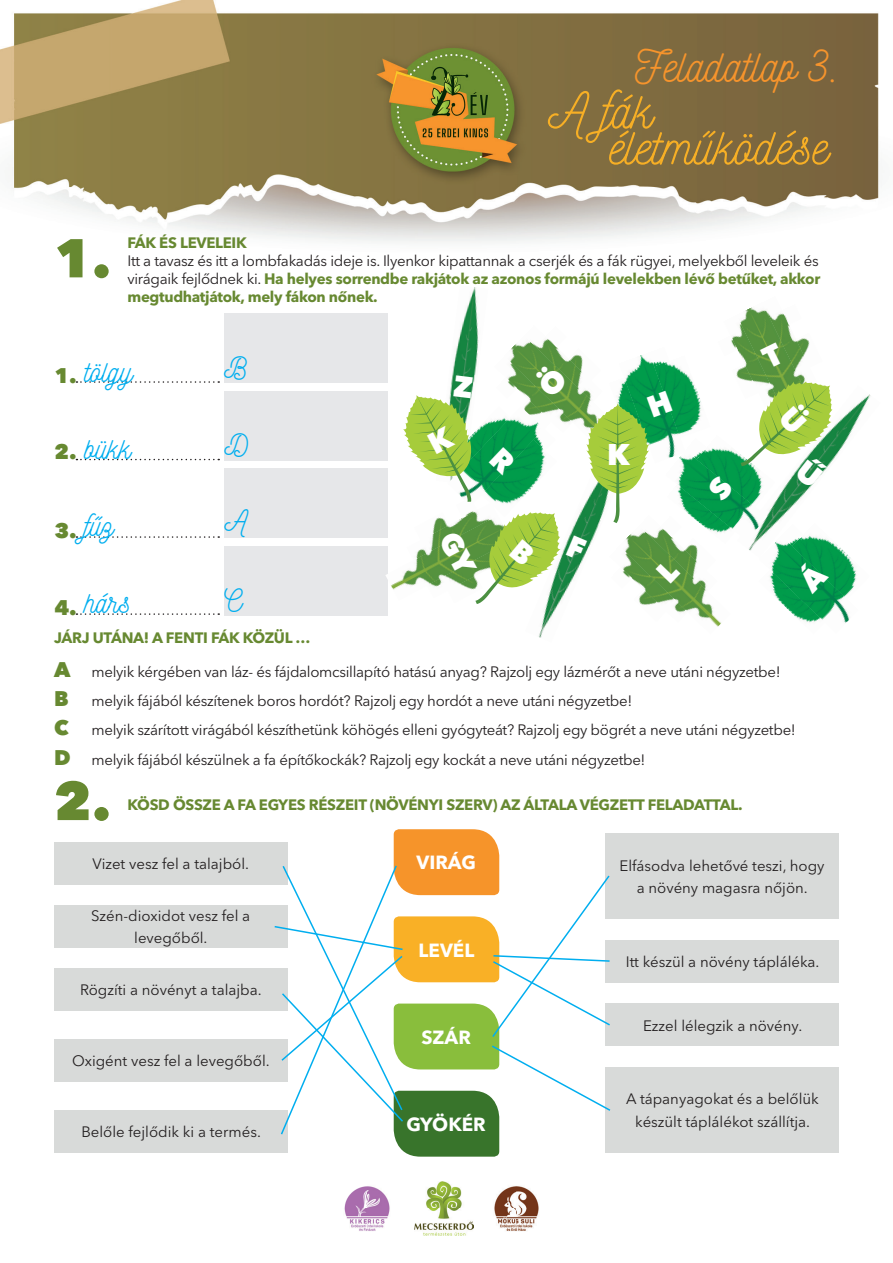
<style>
.page{position:relative;width:893px;height:1263px;background:#fff}
.page>*{position:absolute;margin:0;border:0;box-sizing:border-box;transform-origin:0 0}
.t1{font:800 54px "Avenir Next LT Pro";color:#678931}
.t2{font:51px/36px "Nickainley";color:#f7af25}
.t3{font:45px "Nickainley";color:#f6942c}
.t4{font:800 29.7px "Avenir Next LT Pro";color:#fff}
.t5{font:29.55px "Nickainley";color:#00aeef}
.t6{font:800 21px "Avenir Next LT Pro";color:#678931}
.t7{font:700 18.9px "Avenir Next LT Pro";color:#fff}
.t8{font:15px/18px "Avenir Next LT Pro";letter-spacing:-.02em;color:#231f20;text-align:justify}
.t9{font:15px/22.2px "Avenir Next LT Pro";color:#231f20;text-align:center}
.t10{font:700 15px "Avenir Next LT Pro";letter-spacing:-.02em;color:#678931}
.s1{font-weight:700;color:#678931}
.s2{font-weight:800;font-size:21px;color:#678931}
</style>
<div class="page">
<img style="left:0;top:0;width:879px;height:1230px">
<img style="left:415px;top:1181px;width:58px;height:55px">
<img style="left:338px;top:1179px;width:58px;height:52px">
<img style="left:487px;top:1180px;width:58px;height:51px">
<div style="left:54px;top:842px;width:233px;height:43px;background:#d8dad9"></div>
<div style="left:54px;top:905px;width:233px;height:43px;background:#d8dad9"></div>
<div style="left:54px;top:968px;width:233px;height:43px;background:#d8dad9"></div>
<div style="left:54px;top:1039px;width:233px;height:42px;background:#d8dad9"></div>
<div style="left:605px;top:833px;width:234px;height:85px;background:#d8dad9"></div>
<div style="left:605px;top:940px;width:234px;height:42px;background:#d8dad9"></div>
<div style="left:605px;top:1003px;width:234px;height:43px;background:#d8dad9"></div>
<div style="left:605px;top:1067px;width:234px;height:85px;background:#d8dad9"></div>
<div style="left:54px;top:1110px;width:234px;height:42px;background:#d8dad9"></div>
<svg style="left:76px;top:381px;width:143px;height:2px"></svg>
<svg style="left:76px;top:459px;width:143px;height:1px"></svg>
<svg style="left:76px;top:536px;width:143px;height:2px"></svg>
<svg style="left:76px;top:613px;width:143px;height:2px"></svg>
<div style="left:225px;top:314px;width:163px;height:69px;background:#e6e7e9"></div>
<div style="left:225px;top:391px;width:163px;height:69px;background:#e6e7e9"></div>
<div style="left:225px;top:469px;width:163px;height:69px;background:#e6e7e9"></div>
<div style="left:225px;top:546px;width:163px;height:69px;background:#e6e7e9"></div>
<svg style="left:273px;top:829px;width:339px;height:328px"></svg>
<img style="left:436px;top:285px;width:52px;height:76px">
<img style="left:385px;top:515px;width:18px;height:86px">
<img style="left:504px;top:335px;width:112px;height:26px">
<img style="left:494px;top:356px;width:30px;height:5px">
<img style="left:524px;top:325px;width:78px;height:36px">
<img style="left:568px;top:348px;width:33px;height:13px">
<img style="left:545px;top:326px;width:22px;height:21px">
<img style="left:736px;top:302px;width:82px;height:127px">
<img style="left:723px;top:315px;width:39px;height:92px">
<img style="left:762px;top:296px;width:55px;height:85px">
<img style="left:731px;top:364px;width:28px;height:35px">
<img style="left:795px;top:332px;width:28px;height:36px">
<img style="left:717px;top:335px;width:21px;height:21px">
<img style="left:781px;top:304px;width:21px;height:21px">
<img style="left:525px;top:604px;width:103px;height:38px">
<img style="left:737px;top:385px;width:142px;height:173px">
<img style="left:681px;top:460px;width:86px;height:81px">
<img style="left:681px;top:484px;width:54px;height:60px">
<img style="left:696px;top:435px;width:79px;height:72px">
<img style="left:685px;top:438px;width:22px;height:22px">
<img style="left:619px;top:352px;width:66px;height:111px">
<img style="left:669px;top:355px;width:41px;height:83px">
<img style="left:649px;top:347px;width:20px;height:14px">
<img style="left:758px;top:535px;width:100px;height:98px">
<img style="left:758px;top:569px;width:67px;height:65px">
<img style="left:792px;top:523px;width:78px;height:77px">
<img style="left:781px;top:524px;width:22px;height:22px">
<img style="left:619px;top:525px;width:111px;height:109px">
<img style="left:609px;top:592px;width:79px;height:30px">
<img style="left:681px;top:515px;width:36px;height:77px">
<img style="left:633px;top:604px;width:33px;height:18px">
<img style="left:683px;top:538px;width:33px;height:32px">
<img style="left:681px;top:516px;width:1px;height:21px">
<svg style="left:760px;top:342px;width:25px;height:27px"></svg>
<svg style="left:706px;top:475px;width:29px;height:28px"></svg>
<svg style="left:793px;top:558px;width:36px;height:36px"></svg>
<svg style="left:741px;top:381px;width:92px;height:108px"></svg>
<svg style="left:403px;top:361px;width:278px;height:243px"></svg>
<h3 class="t3" style="left:635px;top:37px;width:207px">Feladatlap 3.</h3>
<h2 class="t2" style="left:609px;top:92px;width:221px;text-indent:-61px">A fá k életműködése</h2>
<h1 class="t1" style="left:54px;top:225px;width:59px">1.</h1>
<p class="t10" style="left:127px;top:233px;width:121px">FÁK ÉS LEVELEIK</p>
<p class="t8" style="left:127px;top:252px;width:694px">Itt a tavasz és itt a lombfakadás ideje is. Ilyenkor kipattannak a cserjék és a fák rügyei, melyekből leveleik és virágaik fejlődnek ki. <span class="s1">Ha helyes sorrendbe rakjátok az azonos formájú levelekben lévő betűket, akkor megtudhatjátok, mely fákon nőnek.</span></p>
<h3 class="t6" style="left:54px;top:362px;width:24px">1.</h3>
<h3 class="t5" style="left:84px;top:352px;width:50px">tölgy</h3>
<h3 class="t5" style="left:224px;top:348px;width:25px">B</h3>
<h3 class="t6" style="left:54px;top:438px;width:24px">2.</h3>
<h3 class="t5" style="left:84px;top:429px;width:48px">bükk</h3>
<h3 class="t5" style="left:224px;top:425px;width:26px">D</h3>
<h3 class="t5" style="left:84px;top:506px;width:31px">fű z</h3>
<h3 class="t6" style="left:54px;top:517px;width:24px">3.</h3>
<h3 class="t5" style="left:84px;top:583px;width:48px">hárs</h3>
<h3 class="t6" style="left:54px;top:594px;width:24px">4.</h3>
<h3 class="t5" style="left:224px;top:501px;width:24px">A</h3>
<h3 class="t5" style="left:224px;top:580px;width:19px">C</h3>
<h3 class="t4" style="left:607px;top:436px;width:24px">K</h3>
<p class="t10" style="left:54px;top:628px;width:258px">JÁRJ UTÁNA! A FENTI FÁK KÖZÜL …</p>
<h3 class="t6" style="left:54px;top:656px;width:18px">A</h3>
<p class="t8" style="left:91px;top:662px;width:691px">melyik kérgében van láz- és fájdalomcsillapító hatású anyag? Rajzolj egy lázmérőt a neve utáni négyzetbe!</p>
<h3 class="t6" style="left:54px;top:686px;width:16px">B</h3>
<p class="t8" style="left:91px;top:692px;width:542px">melyik fájából készítenek boros hordót? Rajzolj egy hordót a neve utáni négyzetbe!</p>
<h3 class="t6" style="left:54px;top:715px;width:16px">C</h3>
<p class="t8" style="left:54px;top:715px;width:743px;line-height:29.4px;text-indent:38px">melyik szárított virágából készíthetünk köhögés elleni gyógyteát? Rajzolj egy bögrét a neve utáni négyzetbe!<br><span class="s2">D</span> melyik fájából készülnek a fa építőkockák? Rajzolj egy kockát a neve utáni négyzetbe!</p>
<p class="t10" style="left:127px;top:796px;width:617px">KÖSD ÖSSZE A FA EGYES RÉSZEIT (NÖVÉNYI SZERV) AZ ÁLTALA VÉGZETT FELADATTAL.</p>
<h1 class="t1" style="left:54px;top:768px;width:59px">2.</h1>
<p class="t9" style="left:93px;top:853px;width:158px">Vizet vesz fel a talajból.</p>
<p class="t9" style="left:91px;top:905px;width:161px">Szén-dioxidot vesz fel a levegőből.</p>
<p class="t9" style="left:80px;top:979px;width:183px">Rögzíti a növényt a talajba.</p>
<p class="t9" style="left:72px;top:1049px;width:199px">Oxigént vesz fel a levegőből.</p>
<p class="t9" style="left:81px;top:1120px;width:181px">Belőle fejlődik ki a termés.</p>
<p class="t7" style="left:416px;top:851px;width:61px">VIRÁG</p>
<p class="t7" style="left:419px;top:938px;width:57px">LEVÉL</p>
<p class="t7" style="left:421px;top:1025px;width:51px">SZÁR</p>
<p class="t7" style="left:407px;top:1112px;width:81px">GYÖKÉR</p>
<p class="t9" style="left:619px;top:854px;width:207px">Elfásodva lehetővé teszi, hogy a növény magasra nőjön.</p>
<p class="t9" style="left:626px;top:950px;width:195px">Itt készül a növény tápláléka.</p>
<p class="t9" style="left:643px;top:1014px;width:161px">Ezzel lélegzik a növény.</p>
<p class="t9" style="left:626px;top:1088px;width:194px">A tápanyagokat és a belőlük készült táplálékot szállítja.</p>
</div>
